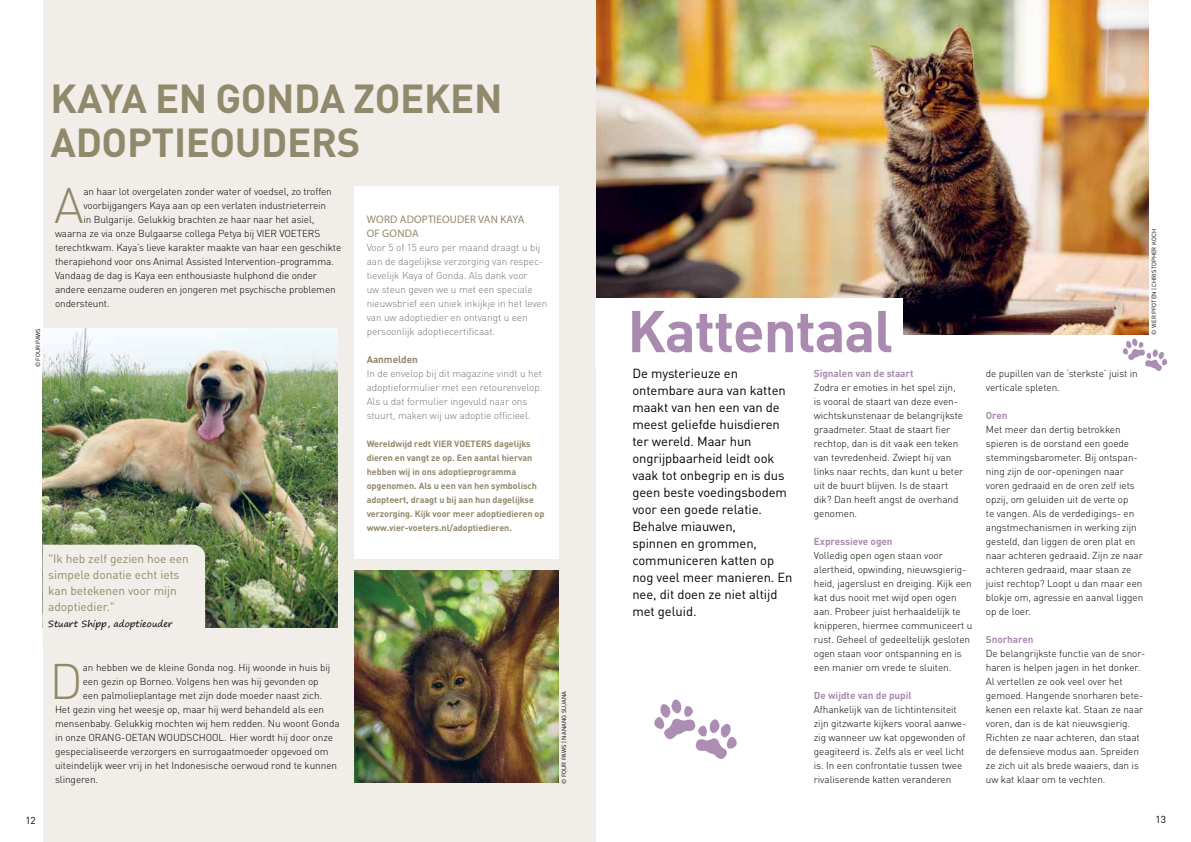
<style>
.page{position:relative;width:1191px;height:842px;background:#fff}
.page>*{position:absolute;margin:0;border:0;box-sizing:border-box;transform-origin:0 0}
.t1{font:700 58px "DIN Pro";letter-spacing:-.02em;color:#aa8ab0}
.t2{font:300 49.3px "DIN Pro";color:#91896b}
.t3{font:700 40px/44px "DIN Pro";letter-spacing:-.01em;color:#91896b}
.t4{font:13px/17px "DIN Pro";letter-spacing:-.005em;color:#000}
.t5{font:12px/16px "DIN Pro";letter-spacing:-.005em;color:#91896b}
.t6{font:11px/14px "Myriad Pro";letter-spacing:.015em;color:#91896b}
.t7{font:10.1px "DIN Pro";color:#000}
.t8{font:300 10px/14px "DIN Pro";letter-spacing:-.005em;color:#000}
.t9{font:300 10px/14px "DIN Pro";letter-spacing:-.005em;color:#737373}
.t10{font:700 10px "DIN Pro";letter-spacing:-.005em;color:#aa8ab0}
.t11{font:700 10px "DIN Pro";letter-spacing:-.005em;color:#91896b}
.t12{font:10px "DIN Pro";color:#000}
.t13{font:700 9px/14px "DIN Pro";letter-spacing:-.005em;color:#91896b}
.t14{font:9px "Segoe Print";letter-spacing:-.005em;color:#000}
.t15{font:6px "DIN Pro";letter-spacing:.005em;color:#000}
</style>
<div class="page">
<img style="left:1123px;top:338px;width:45px;height:33px">
<img style="left:595px;top:0;width:553px;height:335px">
<div style="left:43px;top:0;width:552px;height:842px;background:#f1eee9"></div>
<div style="left:354px;top:186px;width:204px;height:373px;background:#fff"></div>
<img style="left:354px;top:570px;width:204px;height:213px">
<img style="left:654px;top:699px;width:83px;height:60px">
<img style="left:43px;top:328px;width:294px;height:299px">
<div style="left:595px;top:299px;width:308px;height:69px;background:#fff"></div>
<svg style="left:43px;top:545px;width:162px;height:82px"></svg>
<h3 class="t3" style="left:51px;top:72px;width:453px">KAYA EN GONDA ZOEKEN<br>ADOPTIEOUDERS</h3>
<p class="t15" style="left:33px;top:367px;width:41px;rotate:-90deg">© FOUR PAWS</p>
<h2 class="t2" style="left:54px;top:167px;width:31px">A</h2>
<p class="t8" style="left:83px;top:183px;width:250px">an haar lot overgelaten zonder water of voedsel, zo troffen</p>
<p class="t8" style="left:83px;top:197px;width:244px">voorbijgangers Kaya aan op een verlaten industrieterrein</p>
<p class="t8" style="left:83px;top:211px;width:232px">in Bulgarije. Gelukkig brachten ze haar naar het asiel,</p>
<p class="t8" style="left:55px;top:225px;width:267px">waarna ze via onze Bulgaarse collega Petya bij VIER VOETERS</p>
<p class="t8" style="left:55px;top:239px;width:288px">terechtkwam. Kaya’s lieve karakter maakte van haar een geschikte</p>
<p class="t8" style="left:55px;top:253px;width:280px">therapiehond voor ons Animal Assisted Intervention-programma.</p>
<p class="t8" style="left:55px;top:267px;width:263px">Vandaag de dag is Kaya een enthousiaste hulphond die onder</p>
<p class="t8" style="left:55px;top:281px;width:282px">andere eenzame ouderen en jongeren met psychische problemen</p>
<p class="t8" style="left:55px;top:295px;width:56px">ondersteunt.</p>
<p class="t5" style="left:48px;top:550px;width:142px">"Ik heb zelf gezien hoe een simpele donatie echt iets kan betekenen voor mijn adoptiedier."</p>
<p class="t14" style="left:48px;top:616px;width:126px">Stuart Shipp, adoptieouder</p>
<p class="t6" style="left:367px;top:212px;width:159px">WORD ADOPTIEOUDER VAN KAYA<br>OF GONDA</p>
<p class="t9" style="left:367px;top:239px;width:182px">Voor 5 of 15 euro per maand draagt u bij aan de dagelijkse verzorging van respec&shy;tievelijk Kaya of Gonda. Als dank voor<br>uw steun geven we u met een speciale nieuwsbrief een uniek inkijkje in het leven van uw adoptiedier en ontvangt u een persoonlijk adoptiecertificaat.</p>
<p class="t11" style="left:367px;top:351px;width:53px">Aanmelden</p>
<p class="t9" style="left:367px;top:365px;width:177px">In de envelop bij dit magazine vindt u het adoptieformulier met een retourenvelop.<br>Als u dat formulier ingevuld naar ons stuurt, maken wij uw adoptie officieel.</p>
<p class="t13" style="left:367px;top:435px;width:179px">Wereldwijd redt VIER VOETERS dagelijks dieren en vangt ze op. Een aantal hiervan hebben wij in ons adoptieprogramma opgenomen. Als u een van hen symbolisch adopteert, draagt u bij aan hun dagelijkse verzorging. Kijk voor meer adoptiedieren op www.vier-voeters.nl/adoptiedieren.</p>
<h2 class="t2" style="left:50px;top:643px;width:35px">D</h2>
<p class="t8" style="left:83px;top:659px;width:249px">an hebben we de kleine Gonda nog. Hij woonde in huis bij</p>
<p class="t8" style="left:83px;top:673px;width:237px">een gezin op Borneo. Volgens hen was hij gevonden op</p>
<p class="t8" style="left:83px;top:687px;width:241px">een palmolieplantage met zijn dode moeder naast zich.</p>
<p class="t8" style="left:55px;top:701px;width:271px">Het gezin ving het weesje op, maar hij werd behandeld als een</p>
<p class="t8" style="left:55px;top:715px;width:286px">mensenbaby. Gelukkig mochten wij hem redden. Nu woont Gonda</p>
<p class="t8" style="left:55px;top:729px;width:279px">in onze ORANG-OETAN WOUDSCHOOL. Hier wordt hij door onze</p>
<p class="t8" style="left:55px;top:743px;width:275px">gespecialiseerde verzorgers en surrogaatmoeder opgevoed om</p>
<p class="t8" style="left:55px;top:757px;width:284px">uiteindelijk weer vrij in het Indonesische oerwoud rond te kunnen</p>
<p class="t8" style="left:55px;top:771px;width:45px">slingeren.</p>
<p class="t15" style="left:559px;top:784px;width:94px;rotate:-90deg">© FOUR PAWS | NANANG SUJANA</p>
<h1 class="t1" style="left:627px;top:283px;width:267px">Kattentaal</h1>
<p class="t15" style="left:1149px;top:335px;width:107px;rotate:-90deg">© VIER PFOTEN | CHRISTOPHER KOCH</p>
<p class="t4" style="left:632px;top:363px;width:162px">De mysterieuze en ontembare aura van katten maakt van hen een van de meest geliefde huisdieren ter wereld. Maar hun ongrijpbaarheid leidt ook vaak tot onbegrip en is dus geen beste voedingsbodem voor een goede relatie.<br>Behalve miauwen,<br>spinnen en grommen, communiceren katten op nog veel meer manieren. En nee, dit doen ze niet altijd met geluid.</p>
<p class="t8" style="left:986px;top:365px;width:153px">de pupillen van de ‘sterkste’ juist in verticale spleten.</p>
<p class="t10" style="left:814px;top:365px;width:101px">Signalen van de staart</p>
<p class="t8" style="left:814px;top:379px;width:151px">Zodra er emoties in het spel zijn, is vooral de staart van deze even&shy;wichtskunstenaar de belangrijkste graadmeter. Staat de staart fier rechtop, dan is dit vaak een teken van tevredenheid. Zwiept hij van links naar rechts, dan kunt u beter uit de buurt blijven. Is de staart dik? Dan heeft angst de overhand genomen.</p>
<p class="t10" style="left:814px;top:533px;width:80px">Expressieve ogen</p>
<p class="t8" style="left:814px;top:547px;width:160px">Volledig open ogen staan voor alertheid, opwinding, nieuwsgierig&shy;heid, jagerslust en dreiging. Kijk een kat dus nooit met wijd open ogen aan. Probeer juist herhaaldelijk te knipperen, hiermee communiceert u rust. Geheel of gedeeltelijk gesloten ogen staan voor ontspanning en is een manier om vrede te sluiten.</p>
<p class="t10" style="left:814px;top:687px;width:99px">De wijdte van de pupil</p>
<p class="t8" style="left:814px;top:701px;width:154px">Afhankelijk van de lichtintensiteit zijn gitzwarte kijkers vooral aanwe&shy;zig wanneer uw kat opgewonden of geagiteerd is. Zelfs als er veel licht is. In een confrontatie tussen twee rivaliserende katten veranderen</p>
<p class="t10" style="left:986px;top:407px;width:23px">Oren</p>
<p class="t8" style="left:986px;top:421px;width:159px">Met meer dan dertig betrokken spieren is de oorstand een goede stemmingsbarometer. Bij ontspan&shy;ning zijn de oor-openingen naar voren gedraaid en de oren zelf iets opzij, om geluiden uit de verte op<br>te vangen. Als de verdedigings- en angstmechanismen in werking zijn gesteld, dan liggen de oren plat en naar achteren gedraaid. Zijn ze naar achteren gedraaid, maar staan ze juist rechtop? Loopt u dan maar een blokje om, agressie en aanval liggen op de loer.</p>
<p class="t10" style="left:986px;top:631px;width:49px">Snorharen</p>
<p class="t8" style="left:986px;top:645px;width:161px">De belangrijkste functie van de snor&shy;haren is helpen jagen in het donker.<br>Al vertellen ze ook veel over het gemoed. Hangende snorharen bete&shy;kenen een relaxte kat. Staan ze naar voren, dan is de kat nieuwsgierig.<br>Richten ze naar achteren, dan staat de defensieve modus aan. Spreiden ze zich uit als brede waaiers, dan is uw kat klaar om te vechten.</p>
<p class="t12" style="left:26px;top:812px;width:12px">12</p>
<p class="t7" style="left:1155px;top:811px;width:12px">13</p>
</div>
